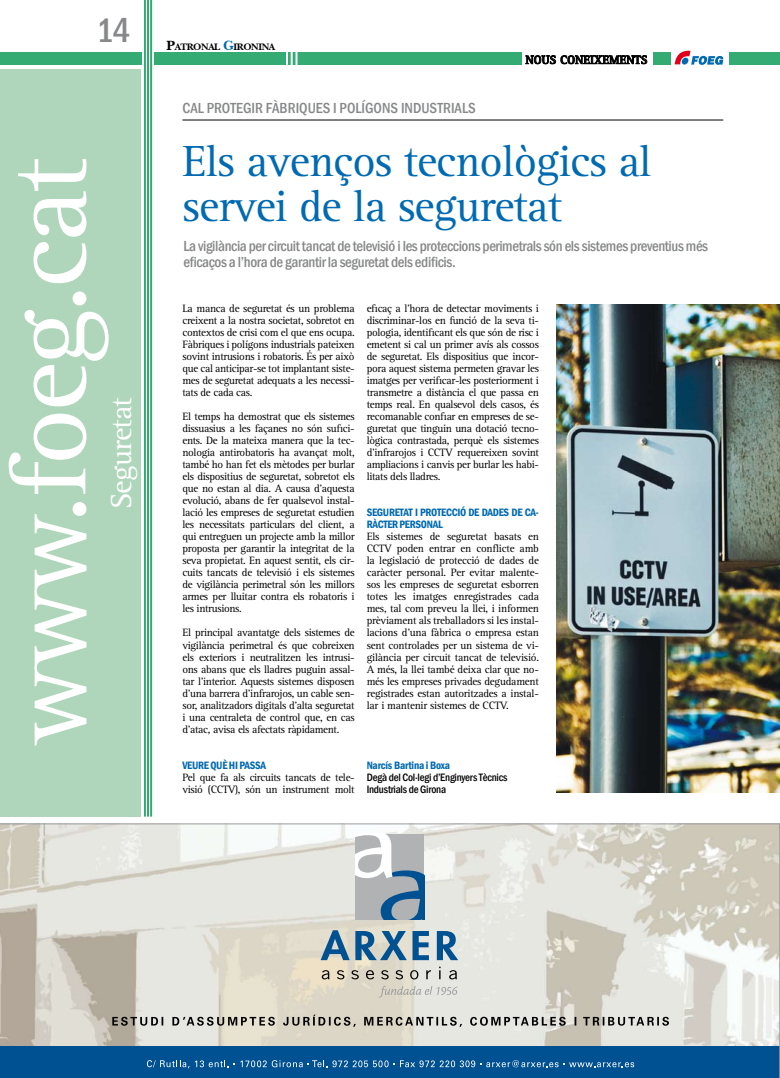
<style>
.page{position:relative;width:780px;height:1078px;background:#fff}
.page>*{position:absolute;margin:0;border:0;box-sizing:border-box;transform-origin:0 0}
.t1{font:110.3px "Rotis Serif";letter-spacing:-.03em;color:#fff}
.t2{font:45px/45px "Rotis Serif";letter-spacing:-.02em;color:#006ab2}
.t3{font:500 condensed 35px "Franklin Gothic";color:#878889}
.t4{font:30px "Rotis Serif";letter-spacing:-.03em;color:#fff}
.t5{font:500 condensed 15px/16px "Franklin Gothic";letter-spacing:-.025em;color:#878889}
.t6{font:500 condensed 15px "Franklin Gothic";color:#878889}
.t7{font:700 12px "Rotis Serif";letter-spacing:.01em;color:#000}
.t8{font:11px/12px "Rotis Serif";letter-spacing:-.03em;color:#000;text-align:justify}
.t9{font:600 condensed 11px/12px "Franklin Gothic";letter-spacing:-.03em;color:#006ab2}
.t10{font:500 condensed 11px/12px "Franklin Gothic";letter-spacing:-.02em;color:#000}
.t11{font:9.8px "New BAS Kbold";letter-spacing:-.045em;color:#000}
.s1{font-size:14px}
.s2{font-size:14px;color:#006ab2}
</style>
<div class="page">
<div style="left:0;top:69px;width:141px;height:747px;background:#afd6ba"></div>
<div style="left:155px;top:52px;width:516px;height:12px;background:#34ab72"></div>
<svg style="left:674px;top:50px;width:49px;height:15px"></svg>
<div style="left:729px;top:52px;width:51px;height:12px;background:#34ab72"></div>
<hr style="left:286px;top:47px;width:2px;height:28px;background:#fff">
<hr style="left:291px;top:47px;width:2px;height:28px;background:#fff">
<hr style="left:295px;top:47px;width:2px;height:28px;background:#fff">
<hr style="left:144px;top:0;width:2px;height:816px;background:#34ab72">
<hr style="left:147px;top:0;width:2px;height:816px;background:#34ab72">
<hr style="left:150px;top:0;width:2px;height:816px;background:#34ab72">
<div style="left:0;top:52px;width:141px;height:12px;background:#34ab72"></div>
<div style="left:522px;top:50px;width:130px;height:17px;background:#fff"></div>
<svg style="left:525px;top:55px;width:122px;height:10px"></svg>
<hr style="left:182px;top:120px;width:541px;height:1px;background:#000">
<img style="left:556px;top:304px;width:224px;height:488px">
<svg style="left:0;top:823px;width:780px;height:254px;background:#bdc6c7"></svg>
<h3 class="t3" style="left:96px;top:8px;width:36px">14</h3>
<h1 class="t1" style="left:-14px;top:745px;width:589px;rotate:-90deg">www.foeg.cat</h1>
<h3 class="t4" style="left:104px;top:508px;width:113px;rotate:-90deg">Seguretat</h3>
<p class="t11" style="left:166px;top:41px;width:110px"><span class="s1">P</span>ATRONAL <span class="s2">G</span>IRONINA</p>
<p class="t7" style="left:525px;top:53px;width:123px">NOUS CONEIXEMENTS</p>
<h3 class="t6" style="left:182px;top:98px;width:295px">cal protegi r fàbriques i polígons industrials</h3>
<h2 class="t2" style="left:183px;top:140px;width:470px">Els avenços tecnològics al servei de la seguretat</h2>
<h3 class="t5" style="left:183px;top:237px;width:526px">La vigilància per circuit tancat de televisió i les proteccions perimetrals són els sistemes preventius més eficaços a l’hora de garantir la seguretat dels edificis.</h3>
<p class="t8" style="left:182px;top:303px;width:174px">La manca de seguretat és un problema creixent a la nostra societat, sobretot en contextos de crisi com el que ens ocupa.<br>Fàbriques i polígons industrials pateixen sovint intrusions i robatoris. És per això que cal anticipar-se tot implantant siste&shy;mes de seguretat adequats a les necessi&shy;tats de cada cas.</p>
<p class="t8" style="left:182px;top:411px;width:174px">El temps ha demostrat que els sistemes dissuasius a les façanes no són sufici&shy;ents. De la mateixa manera que la tec&shy;nologia antirobatoris ha avançat molt, també ho han fet els mètodes per burlar els dispositius de seguretat, sobretot els que no estan al dia. A causa d’aquesta evolució, abans de fer qualsevol instal· lació les empreses de seguretat estudien les necessitats particulars del client, a qui entreguen un projecte amb la millor proposta per garantir la integritat de la seva propietat. En aquest sentit, els cir&shy;cuits tancats de televisió i els sistemes de vigilància perimetral són les millors armes per lluitar contra els robatoris i les intrusions.</p>
<p class="t8" style="left:182px;top:627px;width:174px">El principal avantatge dels sistemes de vigilància perimetral és que cobreixen els exteriors i neutralitzen les intrusi&shy;ons abans que els lladres puguin assal&shy;tar l’interior. Aquests sistemes disposen d’una barrera d’infrarojos, un cable sen&shy;sor, analitzadors digitals d’alta seguretat i una centraleta de control que, en cas d’atac, avisa els afectats ràpidament.</p>
<p class="t9" style="left:182px;top:758px;width:85px">VEURE QUÈ HI PASSA</p>
<p class="t8" style="left:182px;top:771px;width:174px">Pel que fa als circuits tancats de tele&shy;visió (CCTV), són un instrument molt</p>
<p class="t8" style="left:367px;top:303px;width:174px">eficaç a l’hora de detectar moviments i discriminar-los en funció de la seva ti&shy;pologia, identificant els que són de risc i emetent si cal un primer avís als cossos de seguretat. Els dispositius que incor&shy;pora aquest sistema permeten gravar les imatges per verificar-les posteriorment i transmetre a distància el que passa en temps real. En qualsevol dels casos, és recomanable confiar en empreses de se&shy;guretat que tinguin una dotació tecno&shy;lògica contrastada, perquè els sistemes d’infrarojos i CCTV requereixen sovint ampliacions i canvis per burlar les habi&shy;litats dels lladres.</p>
<p class="t9" style="left:367px;top:506px;width:174px">SEGURETAT I PROTECCIÓ DE DADES DE CA-<br>RÀCTER PERSONAL</p>
<p class="t8" style="left:367px;top:531px;width:174px">Els sistemes de seguretat basats en CCTV poden entrar en conflicte amb la legislació de protecció de dades de caràcter personal. Per evitar malente&shy;sos les empreses de seguretat esborren totes les imatges enregistrades cada mes, tal com preveu la llei, i informen prèviament als treballadors si les instal· lacions d’una fàbrica o empresa estan sent controlades per un sistema de vi&shy;gilància per circuit tancat de televisió.<br>A més, la llei també deixa clar que no&shy;més les empreses privades degudament registrades estan autoritzades a instal· lar i mantenir sistemes de CCTV.</p>
<p class="t9" style="left:367px;top:758px;width:85px">Narcís Bartina i Boxa</p>
<p class="t10" style="left:367px;top:770px;width:142px">Degà del Col·legi d’Enginyers Tècnics<br>Industrials de Girona</p>
</div>
